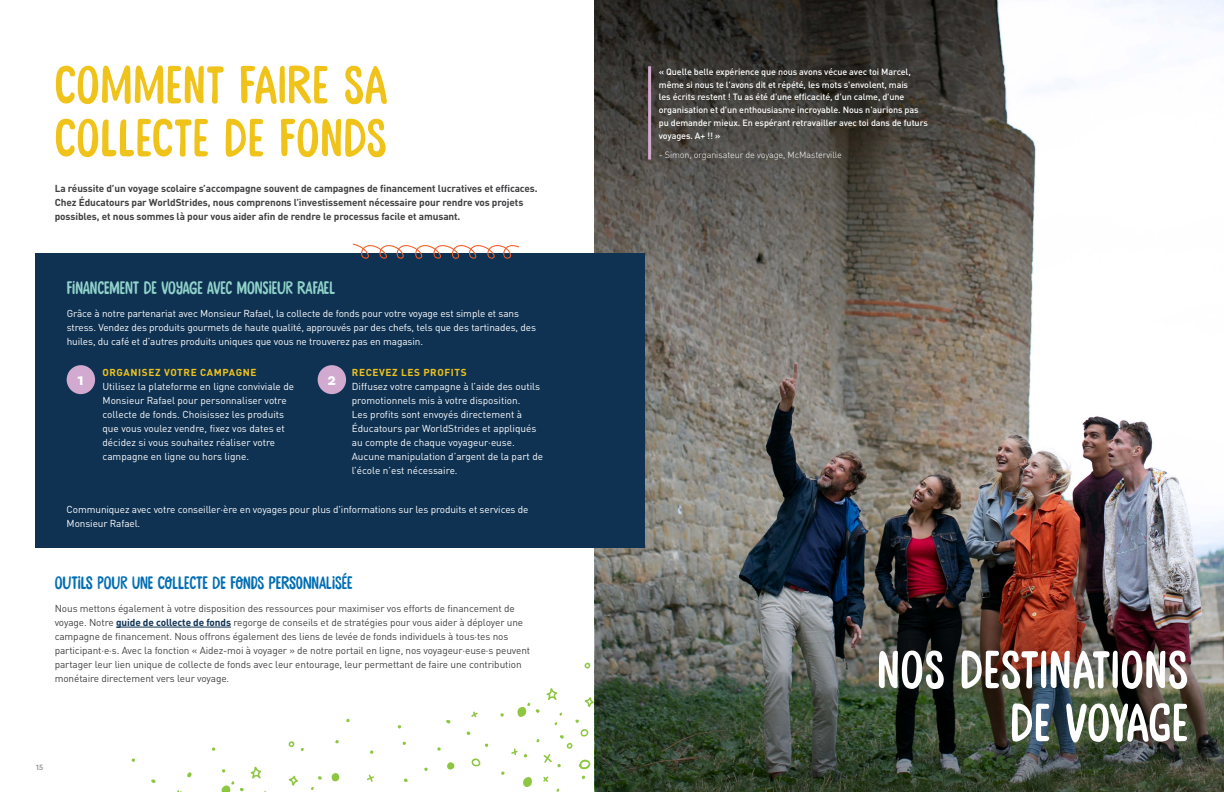
<style>
.page{position:relative;width:1224px;height:792px;background:#fff}
.page>*{position:absolute;margin:0;border:0;box-sizing:border-box;transform-origin:0 0}
.t1{font:53px/53px "Stick A Round";letter-spacing:.02em;color:#f0c31a}
.t2{font:53px/53px "Stick A Round";letter-spacing:.02em;color:#fff;text-align:right}
.t3{font:18px "Stick A Round";color:#016eb4}
.t4{font:18px "Stick A Round";color:#91d3ca}
.t5{font:700 18px "National";color:#fff}
.t6{font:10px/14px "DIN Pro";letter-spacing:-.01em;color:#fff}
.t7{font:10px/14px "DIN Pro";letter-spacing:-.01em;color:#414042}
.t8{font:700 10px/14px "DIN Pro";letter-spacing:-.01em;color:#414042}
.t9{font:700 10px "DIN Pro";letter-spacing:.06em;color:#f0c31a}
.t10{font:500 9px/12.7px "DIN Pro";letter-spacing:-.01em;color:#fff}
.t11{font:300 9px "DIN Pro";letter-spacing:-.01em;color:#fff}
.t12{font:9px "National";color:#808285}
.s1{font-weight:700;color:#0f3253}
</style>
<div class="page">
<svg style="left:471px;top:711px;width:7px;height:7px"></svg>
<svg style="left:471px;top:758px;width:10px;height:9px"></svg>
<svg style="left:447px;top:762px;width:8px;height:8px"></svg>
<svg style="left:466px;top:731px;width:5px;height:4px"></svg>
<svg style="left:403px;top:778px;width:5px;height:4px"></svg>
<svg style="left:437px;top:747px;width:4px;height:4px"></svg>
<svg style="left:446px;top:719px;width:5px;height:5px"></svg>
<svg style="left:584px;top:662px;width:7px;height:7px"></svg>
<svg style="left:485px;top:743px;width:4px;height:4px"></svg>
<svg style="left:402px;top:741px;width:4px;height:4px"></svg>
<svg style="left:500px;top:688px;width:94px;height:104px"></svg>
<svg style="left:331px;top:773px;width:9px;height:9px"></svg>
<svg style="left:288px;top:775px;width:10px;height:11px"></svg>
<svg style="left:367px;top:774px;width:7px;height:8px"></svg>
<svg style="left:212px;top:747px;width:4px;height:4px"></svg>
<svg style="left:335px;top:740px;width:4px;height:4px"></svg>
<svg style="left:346px;top:718px;width:4px;height:4px"></svg>
<svg style="left:370px;top:750px;width:4px;height:4px"></svg>
<svg style="left:151px;top:779px;width:5px;height:4px"></svg>
<svg style="left:288px;top:741px;width:16px;height:11px"></svg>
<svg style="left:131px;top:758px;width:4px;height:4px"></svg>
<svg style="left:187px;top:772px;width:5px;height:6px"></svg>
<svg style="left:221px;top:766px;width:46px;height:26px"></svg>
<svg style="left:424px;top:767px;width:4px;height:4px"></svg>
<svg style="left:397px;top:725px;width:5px;height:4px"></svg>
<svg style="left:311px;top:776px;width:11px;height:15px"></svg>
<img style="left:595px;top:0;width:629px;height:792px">
<div style="left:36px;top:253px;width:609px;height:294px;background:#0f3253"></div>
<hr style="left:116px;top:627px;width:115px;height:1px;background:#0f3253">
<div style="left:67px;top:365px;width:28px;height:29px;background:#d2aacf;border-radius:50%"></div>
<div style="left:318px;top:365px;width:28px;height:29px;background:#d2aacf;border-radius:50%"></div>
<hr style="left:648px;top:66px;width:3px;height:93px;background:#d2aacf">
<svg style="left:353px;top:244px;width:167px;height:15px"></svg>
<h1 class="t1" style="left:55px;top:61px;width:334px">COMMENT FAIRE SA<br>COLLECTE DE FONDS</h1>
<p class="t8" style="left:55px;top:181px;width:484px">La réussite d’un voyage scolaire s’accompagne souvent de campagnes de financement lucratives et efficaces.<br>Chez Éducatours par WorldStrides, nous comprenons l’investissement nécessaire pour rendre vos projets possibles, et nous sommes là pour vous aider afin de rendre le processus facile et amusant.</p>
<h2 class="t4" style="left:67px;top:278px;width:270px">FINANCEMENT DE VOYAGE AVEC MONSIEUR RAFAEL</h2>
<p class="t6" style="left:67px;top:306px;width:471px">Grâce à notre partenariat avec Monsieur Rafael, la collecte de fonds pour votre voyage est simple et sans stress. Vendez des produits gourmets de haute qualité, approuvés par des chefs, tels que des tartinades, des huiles, du café et d’autres produits uniques que vous ne trouverez pas en magasin.</p>
<p class="t9" style="left:103px;top:365px;width:156px">ORGANISEZ VOTRE CAMPAGNE</p>
<p class="t6" style="left:103px;top:379px;width:193px">Utilisez la plateforme en ligne conviviale de Monsieur Rafael pour personnaliser votre collecte de fonds. Choisissez les produits que vous voulez vendre, fixez vos dates et décidez si vous souhaitez réaliser votre campagne en ligne ou hors ligne.</p>
<h2 class="t5" style="left:78px;top:367px;width:8px">1</h2>
<h2 class="t5" style="left:328px;top:367px;width:10px">2</h2>
<p class="t9" style="left:352px;top:365px;width:116px">RECEVEZ LES PROFITS</p>
<p class="t6" style="left:352px;top:379px;width:193px">Diffusez votre campagne à l’aide des outils promotionnels mis à votre disposition.<br>Les profits sont envoyés directement à Éducatours par WorldStrides et appliqués au compte de chaque voyageur·euse.<br>Aucune manipulation d’argent de la part de l’école n’est nécessaire.</p>
<p class="t6" style="left:67px;top:501px;width:463px">Communiquez avec votre conseiller·ère en voyages pour plus d'informations sur les produits et services de<br>Monsieur Rafael.</p>
<h2 class="t3" style="left:55px;top:572px;width:300px">OUTILS POUR UNE COLLECTE DE FONDS PERSONNALISÉE</h2>
<p class="t7" style="left:55px;top:600px;width:477px">Nous mettons également à votre disposition des ressources pour maximiser vos efforts de financement de voyage. Notre <span class="s1">guide de collecte de fonds</span> regorge de conseils et de stratégies pour vous aider à déployer une campagne de financement. Nous offrons également des liens de levée de fonds individuels à tous·tes nos participant·e·s. Avec la fonction « Aidez-moi à voyager » de notre portail en ligne, nos voyageur·euse·s peuvent partager leur lien unique de collecte de fonds avec leur entourage, leur permettant de faire une contribution monétaire directement vers leur voyage.</p>
<p class="t12" style="left:36px;top:761px;width:9px">15</p>
<p class="t10" style="left:659px;top:65px;width:271px">« Quelle belle expérience que nous avons vécue avec toi Marcel, même si nous te l'avons dit et répété, les mots s'envolent, mais<br>les écrits restent ! Tu as été d'une efficacité, d'un calme, d'une organisation et d'un enthousiasme incroyable. Nous n'aurions pas pu demander mieux. En espérant retravailler avec toi dans de futurs voyages. A+ !! »</p>
<p class="t11" style="left:659px;top:148px;width:185px">- Simon, organisateur de voyage, McMasterville</p>
<h1 class="t2" style="left:877px;top:646px;width:312px">NOS DESTINATIONS<br>DE VOYAGE</h1>
</div>
